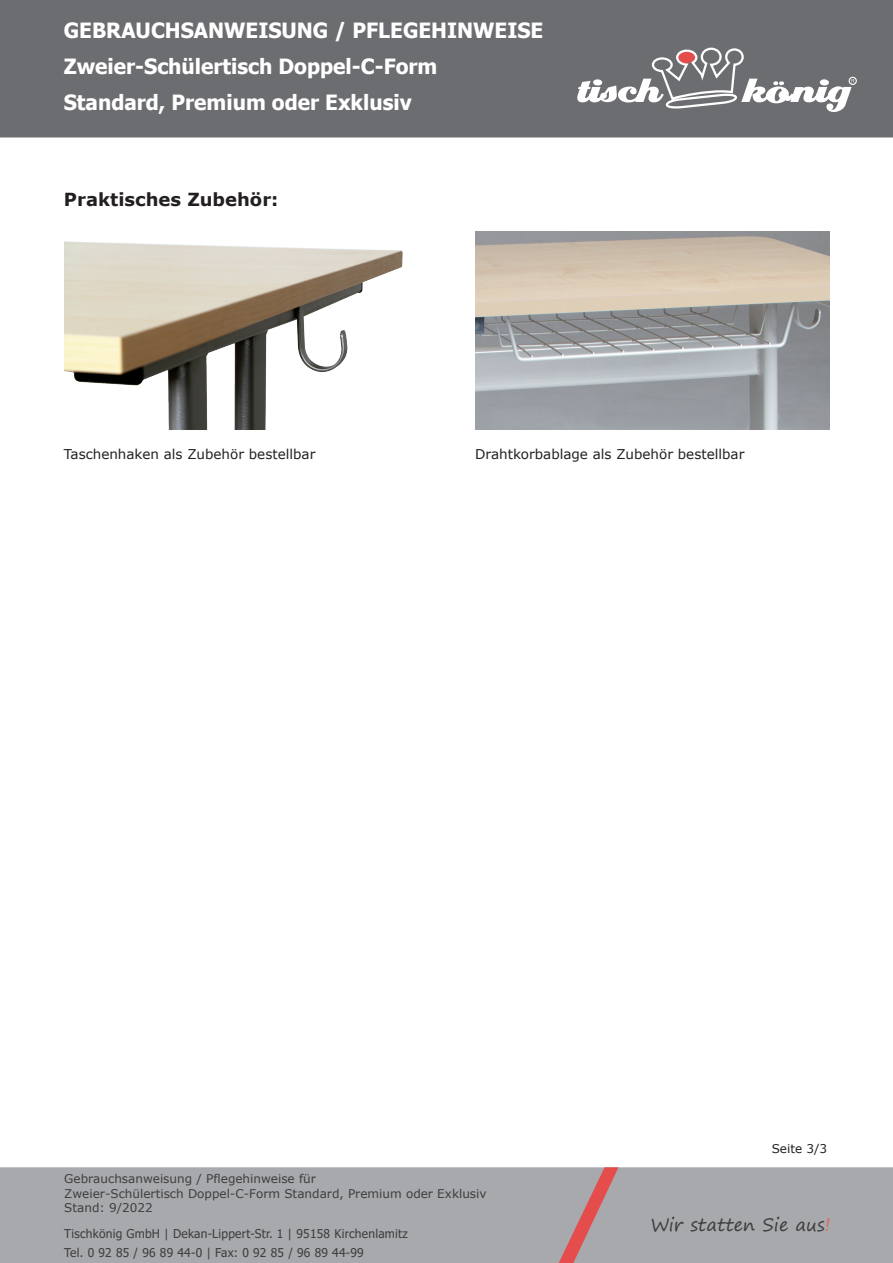
<style>
.page{position:relative;width:893px;height:1263px;background:#fff}
.page>*{position:absolute;margin:0;border:0;box-sizing:border-box;transform-origin:0 0}
.t1{font:700 21px/36px "Tahoma";color:#fff}
.t2{font:700 18px "Verdana";color:#231f20}
.t3{font:18px "Segoe Print";color:#3e3e3f}
.t4{font:13.5px "Verdana";color:#231f20}
.t5{font:12.15px/19.5px "Tahoma";letter-spacing:.02em;color:#3e3e3f}
.t6{font:12px/14.4px "Verdana";color:#3e3e3f}
.t7{font:12px "Verdana";color:#231f20}
.s1{color:#e86159}
</style>
<div class="page">
<div style="left:0;top:0;width:893px;height:137px;background:#6c6d70"></div>
<div style="left:849px;top:77px;width:8px;height:8px;border:1px solid #fff;border-radius:50%"></div>
<svg style="left:577px;top:46px;width:277px;height:66px"></svg>
<div style="left:0;top:1167px;width:893px;height:96px;background:#a8a9ad"></div>
<svg style="left:530px;top:1167px;width:88px;height:96px;background:#b29a9d"></svg>
<img style="left:64px;top:241px;width:339px;height:189px">
<img style="left:475px;top:231px;width:355px;height:199px">
<h1 class="t1" style="left:64px;top:14px;width:481px">GEBRAUCHSANWEISUNG / PFLEGEHINWEISE<br>Zweier-Schülertisch Doppel-C-Form<br>Standard, Premium oder Exklusiv</h1>
<p class="t2" style="left:64px;top:187px;width:216px">Praktisches Zubehör:</p>
<p class="t4" style="left:64px;top:444px;width:253px">Taschenhaken als Zubehör bestellbar</p>
<p class="t4" style="left:475px;top:444px;width:271px">Drahtkorbablage als Zubehör bestellbar</p>
<p class="t7" style="left:772px;top:1140px;width:57px">Seite 3/3</p>
<p class="t6" style="left:64px;top:1171px;width:424px">Gebrauchsanweisung / Pflegehinweise für<br>Zweier-Schülertisch Doppel-C-Form Standard, Premium oder Exklusiv<br>Stand: 9/2022</p>
<p class="t5" style="left:64px;top:1224px;width:345px">Tischkönig GmbH | Dekan-Lippert-Str. 1 | 95158 Kirchenlamitz<br>Tel. 0 92 85 / 96 89 44-0 | Fax: 0 92 85 / 96 89 44-99</p>
<h2 class="t3" style="left:651px;top:1208px;width:181px">Wir statten Sie aus<span class="s1">!</span></h2>
</div>
